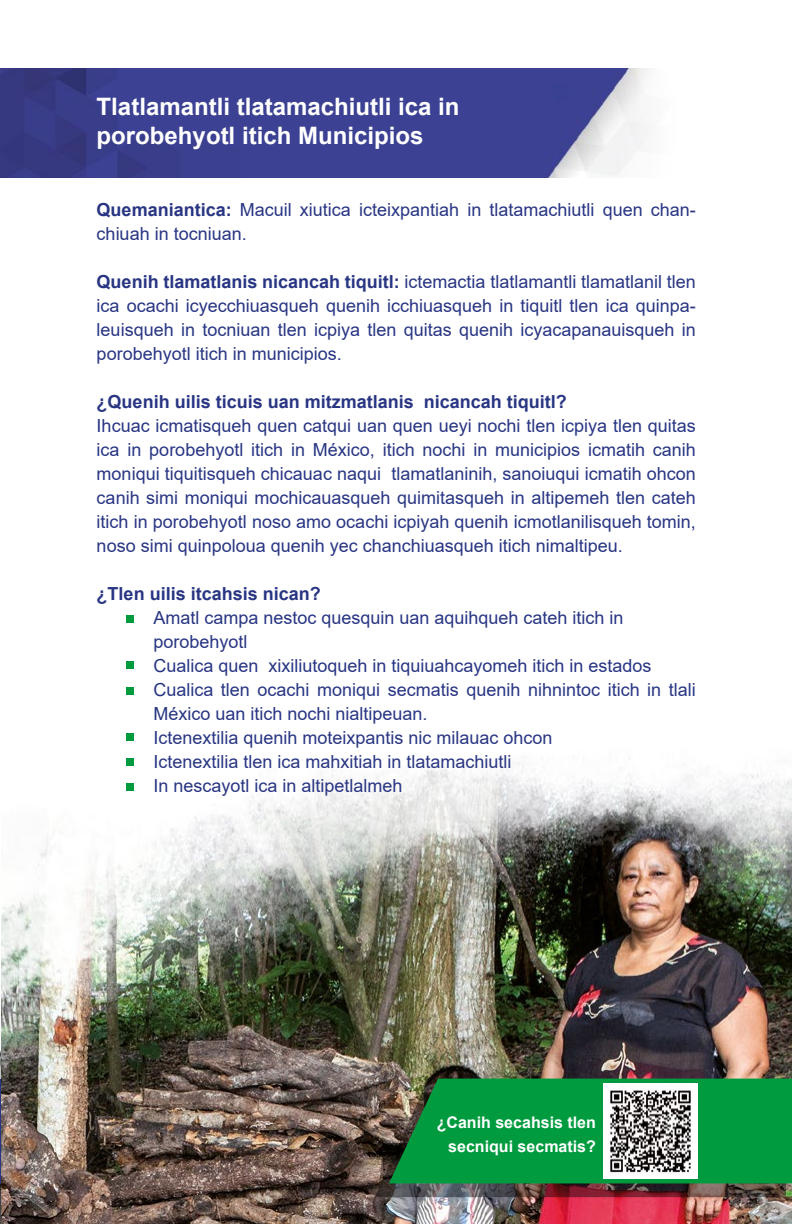
<style>
.page{position:relative;width:792px;height:1224px;background:#fff}
.page>*{position:absolute;margin:0;border:0;box-sizing:border-box;transform-origin:0 0}
.t1{font:700 24px/28.8px "Arial";color:#fff}
.t2{font:18px/24px "Arial";color:#283583}
.t3{font:700 18px "Arial";color:#283583}
.t4{font:700 16px/24px "Arial";color:#fff;text-align:right}
.s1{font-weight:700}
</style>
<div class="page">
<img style="left:0;top:1050px;width:1px;height:174px">
<div style="left:0;top:1079px;width:8px;height:104px;background:#283583"></div>
<img style="left:1px;top:615px;width:791px;height:609px">
<img style="left:375px;top:1092px;width:411px;height:105px">
<svg style="left:389px;top:1079px;width:403px;height:104px;background:#099640"></svg>
<div style="left:127px;top:615px;width:7px;height:7px;background:#009b3e"></div>
<div style="left:127px;top:661px;width:7px;height:7px;background:#009b3e"></div>
<div style="left:127px;top:687px;width:7px;height:7px;background:#009b3e"></div>
<div style="left:127px;top:734px;width:7px;height:7px;background:#009b3e"></div>
<div style="left:127px;top:758px;width:7px;height:8px;background:#009b3e"></div>
<div style="left:127px;top:783px;width:7px;height:7px;background:#009b3e"></div>
<img style="left:0;top:68px;width:649px;height:110px">
<img style="left:604px;top:1084px;width:94px;height:94px">
<h1 class="t1" style="left:97px;top:92px;width:364px">Tlatlamantli tlatamachiutli ica in porobehyotl itich Municipios</h1>
<p class="t2" style="left:97px;top:198px;width:601px"><span class="s1">Quemaniantica:</span> Macuil xiutica icteixpantiah in tlatamachiutli quen chan&shy;chiuah in tocniuan.</p>
<p class="t2" style="left:97px;top:270px;width:601px;text-align:justify"><span class="s1">Quenih tlamatlanis nicancah tiquitl:</span> ictemactia tlatlamantli tlamatlanil tlen ica ocachi icyecchiuasqueh quenih icchiuasqueh in tiquitl tlen ica quinpa&shy;leuisqueh in tocniuan tlen icpiya tlen quitas quenih icyacapanauisqueh in porobehyotl itich in municipios.</p>
<p class="t3" style="left:97px;top:389px;width:472px">¿Quenih uilis ticuis uan mitzmatlanis nicancah tiquitl?</p>
<p class="t2" style="left:97px;top:414px;width:601px;text-align:justify">Ihcuac icmatisqueh quen catqui uan quen ueyi nochi tlen icpiya tlen quitas ica in porobehyotl itich in México, itich nochi in municipios icmatih canih moniqui tiquitisqueh chicauac naqui tlamatlaninih, sanoiuqui icmatih ohcon canih simi moniqui mochicauasqueh quimitasqueh in altipemeh tlen cateh itich in porobehyotl noso amo ocachi icpiyah quenih icmotlanilisqueh tomin, noso simi quinpoloua quenih yec chanchiuasqueh itich nimaltipeu.</p>
<p class="t3" style="left:97px;top:581px;width:226px">¿Tlen uilis itcahsis nican?</p>
<p class="t2" style="left:153px;top:606px;width:544px">Amatl campa nestoc quesquin uan aquihqueh cateh itich in porobehyotl<br>Cualica quen xixiliutoqueh in tiquiuahcayomeh itich in estados Cualica tlen ocachi moniqui secmatis quenih nihnintoc itich in tlali México uan itich nochi nialtipeuan.<br>Ictenextilia quenih moteixpantis nic milauac ohcon<br>Ictenextilia tlen ica mahxitiah in tlatamachiutli<br>In nescayotl ica in altipetlalmeh</p>
<p class="t4" style="left:437px;top:1111px;width:161px">¿Canih secahsis tlen secniqui secmatis?</p>
</div>
